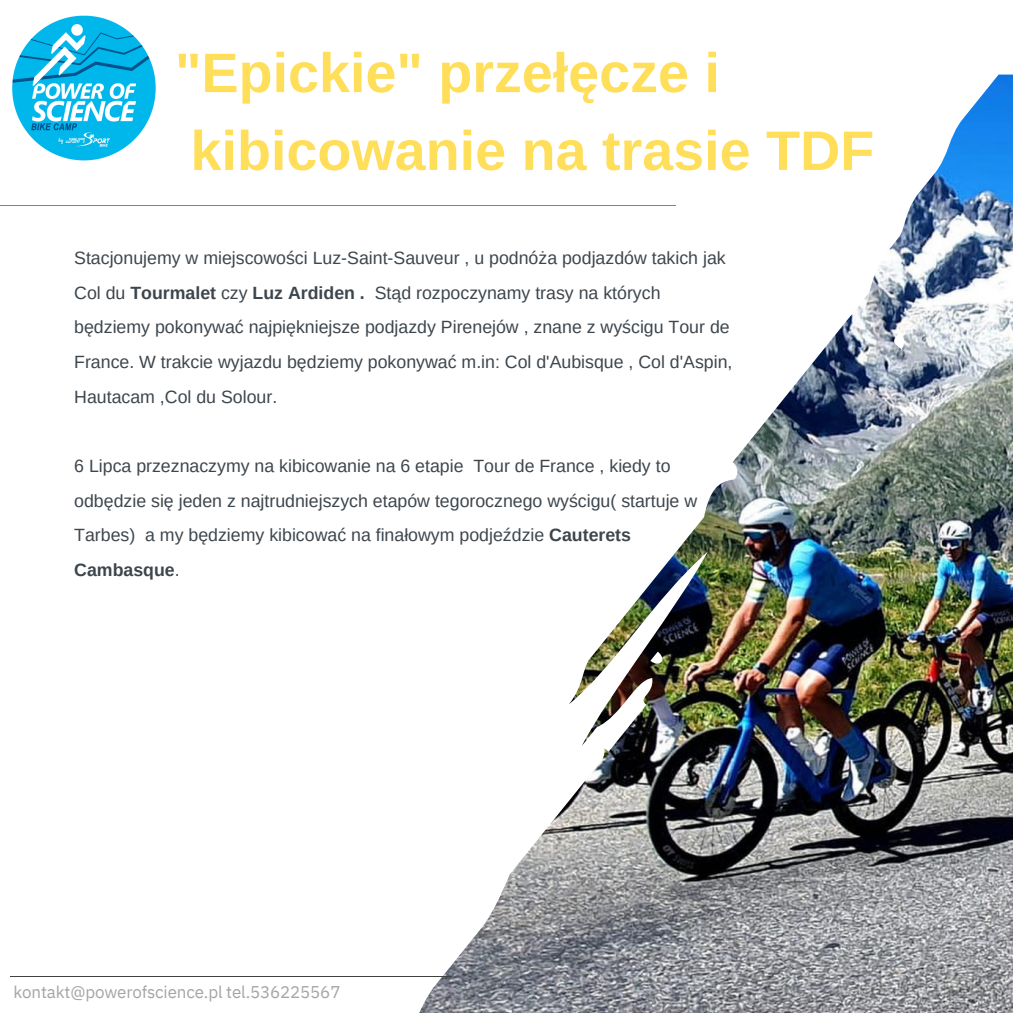
<style>
.page{position:relative;width:1013px;height:1013px;background:#fff}
.page>*{position:absolute;margin:0;border:0;box-sizing:border-box;transform-origin:0 0}
.t1{font:700 55.62px/77.8px "Arimo";color:#ffde59}
.t2{font:17.75px/34.8px "Arimo";color:#3d464d}
.t3{font:17px "IBM Plex Sans";letter-spacing:-.01em;color:#a5a5a5}
.s1{font-weight:700}
</style>
<div class="page">
<hr style="left:0;top:205px;width:675px;height:1px;background:#0baae9">
<img style="left:419px;top:75px;width:593px;height:937px">
<hr style="left:10px;top:976px;width:441px;height:1px;background:#404040">
<img style="left:12px;top:15px;width:144px;height:146px">
<p class="t1" style="left:175px;top:34px;width:700px">"Epickie" przełęcze i kibicowanie na trasie TDF</p>
<p class="t2" style="left:74px;top:240px;width:659px">Stacjonujemy w miejscowości Luz-Saint-Sauveur , u podnóża podjazdów takich jak Col du <span class="s1">Tourmalet</span> czy <span class="s1">Luz Ardiden .</span> Stąd rozpoczynamy trasy na których będziemy pokonywać najpiękniejsze podjazdy Pirenejów , znane z wyścigu Tour de France. W trakcie wyjazdu będziemy pokonywać m.in: Col d'Aubisque , Col d'Aspin, Hautacam ,Col du Solour.</p>
<p class="t2" style="left:74px;top:448px;width:624px">6 Lipca przeznaczymy na kibicowanie na 6 etapie Tour de France , kiedy to odbędzie się jeden z najtrudniejszych etapów tegorocznego wyścigu( startuje w Tarbes) a my będziemy kibicować na finałowym podjeździe <span class="s1">Cauterets Cambasque</span>.</p>
<p class="t3" style="left:14px;top:980px;width:328px">kontakt@powerofscience.pl tel.536225567</p>
</div>
